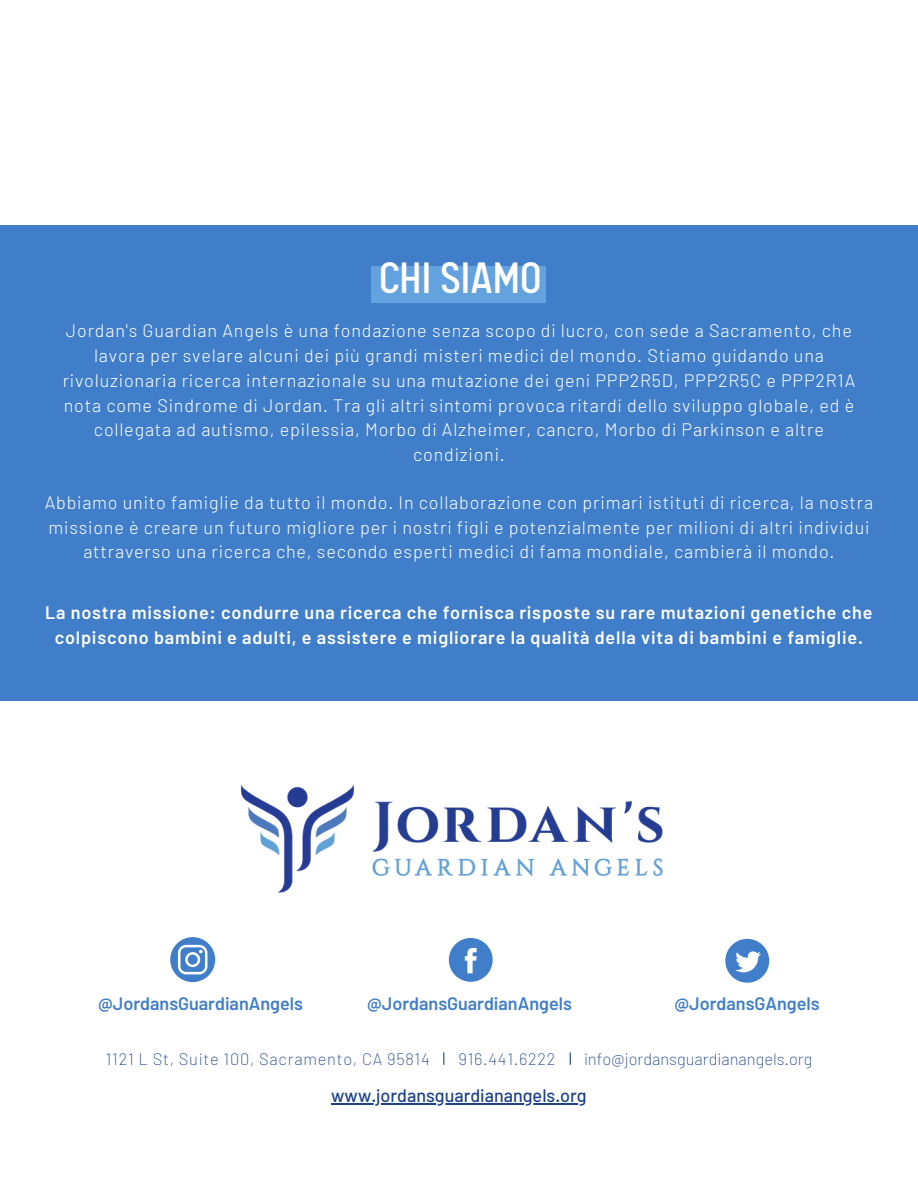
<style>
.page{position:relative;width:918px;height:1188px;background:#fff}
.page>*{position:absolute;margin:0;border:0;box-sizing:border-box;transform-origin:0 0}
.t1{font:49.5px "Calps Sans";color:#fff}
.t2{font:300 18px/24.8px "Barlow";letter-spacing:.045em;color:#fff;text-align:center}
.t3{font:600 18px/24.8px "Barlow";letter-spacing:.045em;color:#fff;text-align:center}
.t4{font:600 18px "Barlow";color:#407ec9}
.t5{font:500 18px "Barlow";color:#1d4289}
.t6{font:200 16.5px "Barlow";letter-spacing:.045em;color:#1d4289}
.t7{font:200 16.5px "Barlow";color:#1d4289}
</style>
<div class="page">
<div style="left:0;top:226px;width:918px;height:475px;background:#407ec9"></div>
<img style="left:240px;top:784px;width:423px;height:109px">
<svg style="left:443px;top:1052px;width:1px;height:13px"></svg>
<svg style="left:570px;top:1052px;width:1px;height:13px"></svg>
<svg style="left:170px;top:937px;width:45px;height:45px"></svg>
<svg style="left:449px;top:938px;width:44px;height:44px"></svg>
<svg style="left:725px;top:939px;width:44px;height:44px"></svg>
<hr style="left:331px;top:1103px;width:256px;height:1px;background:#1d4289">
<div style="left:372px;top:266px;width:174px;height:37px;background:#63a2de"></div>
<p class="t1" style="left:379px;top:257px;width:165px">CHI SIAMO</p>
<p class="t2" style="left:63px;top:318px;width:794px">Jordan's Guardian Angels è una fondazione senza scopo di lucro, con sede a Sacramento, che lavora per svelare alcuni dei più grandi misteri medici del mondo. Stiamo guidando una rivoluzionaria ricerca internazionale su una mutazione dei geni PPP2R5D, PPP2R5C e PPP2R1A nota come Sindrome di Jordan. Tra gli altri sintomi provoca ritardi dello sviluppo globale, ed è collegata ad autismo, epilessia, Morbo di Alzheimer, cancro, Morbo di Parkinson e altre condizioni.</p>
<p class="t2" style="left:45px;top:489px;width:830px">Abbiamo unito famiglie da tutto il mondo. In collaborazione con primari istituti di ricerca, la nostra missione è creare un futuro migliore per i nostri figli e potenzialmente per milioni di altri individui attraverso una ricerca che, secondo esperti medici di fama mondiale, cambierà il mondo.</p>
<p class="t3" style="left:45px;top:599px;width:829px">La nostra missione: condurre una ricerca che fornisca risposte su rare mutazioni genetiche che colpiscono bambini e adulti, e assistere e migliorare la qualità della vita di bambini e famiglie.</p>
<p class="t4" style="left:98px;top:992px;width:207px">@JordansGuardianAngels</p>
<p class="t4" style="left:367px;top:992px;width:207px">@JordansGuardianAngels</p>
<p class="t4" style="left:674px;top:992px;width:147px">@JordansGAngels</p>
<p class="t6" style="left:106px;top:1048px;width:325px">1121 L St, Suite 100, Sacramento, CA 95814</p>
<p class="t6" style="left:458px;top:1048px;width:99px">916.441.6222</p>
<p class="t7" style="left:584px;top:1048px;width:230px">info@jordansguardianangels.org</p>
<p class="t5" style="left:331px;top:1084px;width:257px">www.jordansguardianangels.org</p>
</div>
